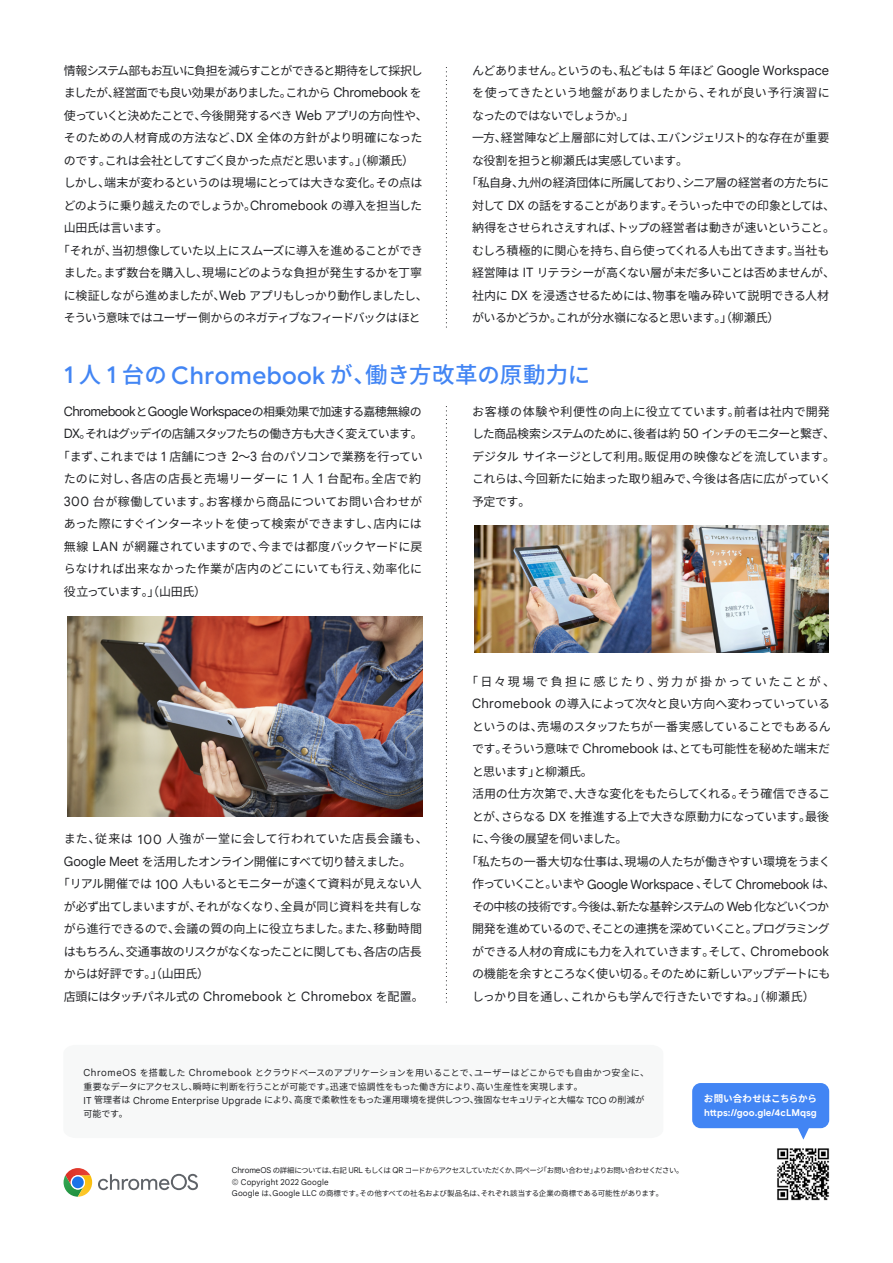
<style>
.page{position:relative;width:893px;height:1263px;background:#fff}
.page>*{position:absolute;margin:0;border:0;box-sizing:border-box;transform-origin:0 0}
.t1{font:500 22.5px "Noto Sans CJ Kjp";letter-spacing:.005em;color:#4285f4}
.t2{font:12.9px "Google Sans Text";letter-spacing:-.025em;color:#202124}
.t3{font:12.9px "Google Sans Text";letter-spacing:.02em;color:#202124}
.t4{font:12px/22.5px "Noto Sans CJ Kjp";letter-spacing:-.04em;color:#202124}
.t5{font:12px "Noto Sans CJ Kjp";letter-spacing:-.06em;color:#202124}
.t6{font:12px "Noto Sans CJ Kjp";letter-spacing:-.07em;color:#202124}
.t7{font:12px "Noto Sans CJ Kjp";letter-spacing:-.02em;color:#202124}
.t8{font:12px "Noto Sans CJ Kjp";letter-spacing:-.075em;color:#202124}
.t9{font:12px "Noto Sans CJ Kjp";letter-spacing:-.09em;color:#202124}
.t10{font:12px "Noto Sans CJ Kjp";letter-spacing:-.065em;color:#202124}
.t11{font:12px "Noto Sans CJ Kjp";letter-spacing:-.08em;color:#202124}
.t12{font:12px "Noto Sans CJ Kjp";letter-spacing:-.005em;color:#202124}
.t13{font:12px "Noto Sans CJ Kjp";color:#202124}
.t14{font:12px "Noto Sans CJ Kjp";letter-spacing:-.015em;color:#202124}
.t15{font:12px "Noto Sans CJ Kjp";letter-spacing:.01em;color:#202124}
.t16{font:12px "Noto Sans CJ Kjp";letter-spacing:.03em;color:#202124}
.t17{font:12px "Noto Sans CJ Kjp";letter-spacing:.02em;color:#202124}
.t18{font:12px "Noto Sans CJ Kjp";letter-spacing:.05em;color:#202124}
.t19{font:12px "Noto Sans CJ Kjp";letter-spacing:.16em;color:#202124}
.t20{font:700 9.6px "Google Sans";letter-spacing:.005em;color:#fff}
.t21{font:700 9.6px "Noto Sans CJ Kjp";letter-spacing:-.015em;color:#fff}
.t22{font:9px/13.8px "Noto Sans CJ Kjp";letter-spacing:-.01em;color:#202124}
.t23{font:8.1px "Google Sans Text";letter-spacing:.02em;color:#202124}
.t24{font:7.5px "Noto Sans CJ Kjp";letter-spacing:-.075em;color:#202124}
.t25{font:7.5px "Noto Sans CJ Kjp";letter-spacing:-.015em;color:#202124}
.s1{font-family:"Google Sans Text";font-size:12.9px}
.s2{font-family:"Google Sans";font-size:24.3px}
.s3{font-family:"Noto Sans CJ Kjp";font-size:12px}
.s4{font-family:"Google Sans Text";font-size:9.75px}
.s5{font-family:"Google Sans Text";font-size:8.1px}
.s6{font-family:"Roboto";font-weight:300;font-size:8.55px}
</style>
<div class="page">
<svg style="left:446px;top:67px;width:1px;height:261px"></svg>
<svg style="left:446px;top:406px;width:1px;height:597px"></svg>
<svg style="left:797px;top:1128px;width:12px;height:11px"></svg>
<div style="left:692px;top:1083px;width:137px;height:45px;background:#4285f4;border-radius:9px"></div>
<img style="left:67px;top:616px;width:356px;height:201px">
<img style="left:777px;top:1148px;width:53px;height:53px">
<img style="left:474px;top:525px;width:354px;height:127px">
<svg style="left:64px;top:1168px;width:28px;height:29px"></svg>
<svg style="left:98px;top:1174px;width:100px;height:16px"></svg>
<p class="t9" style="left:64px;top:63px;width:361px">情報システム部もお互いに負担を減らすことができると期待をして採択し</p>
<p class="t6" style="left:64px;top:86px;width:360px">ましたが、経営面でも良い効果がありました。これから <span class="s1">Chromebook</span> を</p>
<p class="t10" style="left:64px;top:108px;width:366px">使っていくと決めたことで、今後開発するべき <span class="s1">Web</span> アプリの方向性や、</p>
<p class="t12" style="left:64px;top:131px;width:360px">そのための人材育成の方法など、<span class="s1">DX</span> 全体の方針がより明確になった</p>
<p class="t5" style="left:64px;top:153px;width:352px">のです。これは会社としてすごく良かった点だと思います。」（柳瀬氏）</p>
<p class="t4" style="left:64px;top:172px;width:360px">しかし、端末が変わるというのは現場にとっては大きな変化。その点は</p>
<p class="t5" style="left:64px;top:198px;width:360px">どのように乗り越えたのでしょうか。<span class="s1">Chromebook</span> の導入を担当した</p>
<p class="t4" style="left:64px;top:217px;width:106px">山田氏は言います。</p>
<p class="t4" style="left:58px;top:239px;width:367px">「それが、当初想像していた以上にスムーズに導入を進めることができ</p>
<p class="t4" style="left:64px;top:262px;width:360px">ました。まず数台を購入し、現場にどのような負担が発生するかを丁寧</p>
<p class="t8" style="left:64px;top:288px;width:366px">に検証しながら進めましたが、<span class="s1">Web</span> アプリもしっかり動作しましたし、</p>
<p class="t6" style="left:64px;top:311px;width:359px">そういう意味ではユーザー側からのネガティブなフィードバックはほと</p>
<p class="t5" style="left:472px;top:63px;width:359px">んどありません。というのも、私どもは <span class="s1">5</span> 年ほど <span class="s1">Google Workspace</span></p>
<p class="t15" style="left:472px;top:86px;width:359px">を使ってきたという地盤がありましたから、それが良い予行演習に</p>
<p class="t11" style="left:472px;top:108px;width:164px">なったのではないでしょうか。」</p>
<p class="t7" style="left:472px;top:131px;width:359px">一方、経営陣など上層部に対しては、エバンジェリスト的な存在が重要</p>
<p class="t10" style="left:472px;top:153px;width:217px">な役割を担うと柳瀬氏は実感しています。</p>
<p class="t4" style="left:466px;top:172px;width:365px">「私自身、九州の経済団体に所属しており、シニア層の経営者の方たちに</p>
<p class="t11" style="left:472px;top:198px;width:365px">対して <span class="s1">DX</span> の話をすることがあります。そういった中での印象としては、</p>
<p class="t4" style="left:472px;top:217px;width:365px">納得をさせられさえすれば、トップの経営者は動きが速いということ。</p>
<p class="t4" style="left:472px;top:239px;width:359px">むしろ積極的に関心を持ち、自ら使ってくれる人も出てきます。当社も</p>
<p class="t4" style="left:472px;top:262px;width:365px">経営陣は <span class="s1">IT</span> リテラシーが高くない層が未だ多いことは否めませんが、</p>
<p class="t7" style="left:472px;top:288px;width:358px">社内に <span class="s1">DX</span> を浸透させるためには、物事を噛み砕いて説明できる人材</p>
<p class="t5" style="left:472px;top:311px;width:309px">がいるかどうか。これが分水嶺になると思います。」（柳瀬氏）</p>
<h1 class="t1" style="left:64px;top:362px;width:528px"><span class="s2">1</span> 人 <span class="s2">1</span> 台の <span class="s2">Chromebook</span> が、働き方改革の原動力に</h1>
<p class="t4" style="left:472px;top:400px;width:365px">お客様の体験や利便性の向上に役立てています。前者は社内で開発した商品検索システムのために、後者は約 <span class="s1">50</span> インチのモニターと繋ぎ、デジタルサイネージとして利用。販促用の映像などを流しています。これらは、今回新たに始まった取り組みで、今後は各店に広がっていく予定です。</p>
<p class="t2" style="left:64px;top:404px;width:359px">Chromebook<span class="s3">と</span>Google Workspace<span class="s3">の相乗効果で加速する嘉穂無線の</span></p>
<p class="t9" style="left:64px;top:427px;width:361px"><span class="s1">DX</span>。それはグッデイの店舗スタッフたちの働き方も大きく変えています。</p>
<p class="t4" style="left:58px;top:445px;width:366px">「まず、これまでは <span class="s1">1</span> 店舗につき <span class="s1">2</span>～<span class="s1">3</span> 台のパソコンで業務を行ってい</p>
<p class="t16" style="left:64px;top:472px;width:359px">たのに対し、各店の店長と売場リーダーに <span class="s1">1</span> 人 <span class="s1">1</span> 台配布。全店で約</p>
<p class="t13" style="left:64px;top:494px;width:360px"><span class="s1">300</span> 台が稼働しています。お客様から商品についてお問い合わせが</p>
<p class="t14" style="left:64px;top:517px;width:360px">あった際にすぐインターネットを使って検索ができますし、店内には</p>
<p class="t4" style="left:64px;top:535px;width:360px">無線 <span class="s1">LAN</span> が網羅されていますので、今までは都度バックヤードに戻</p>
<p class="t17" style="left:64px;top:562px;width:360px">らなければ出来なかった作業が店内のどこにいても行え、効率化に</p>
<p class="t8" style="left:64px;top:584px;width:144px">役立っています。」（山田氏）</p>
<p class="t18" style="left:64px;top:832px;width:366px">また、従来は <span class="s1">100</span> 人強が一堂に会して行われていた店長会議も、</p>
<p class="t6" style="left:64px;top:854px;width:349px"><span class="s1">Google Meet</span> を活用したオンライン開催にすべて切り替えました。</p>
<p class="t4" style="left:58px;top:873px;width:365px">「リアル開催では <span class="s1">100</span> 人もいるとモニターが遠くて資料が見えない人</p>
<p class="t4" style="left:64px;top:895px;width:360px">が必ず出てしまいますが、それがなくなり、全員が同じ資料を共有しな</p>
<p class="t7" style="left:64px;top:922px;width:360px">がら進行できるので、会議の質の向上に役立ちました。また、移動時間</p>
<p class="t8" style="left:64px;top:944px;width:360px">はもちろん、交通事故のリスクがなくなったことに関しても、各店の店長</p>
<p class="t4" style="left:64px;top:963px;width:147px">からは好評です。」（山田氏）</p>
<p class="t3" style="left:64px;top:989px;width:361px"><span class="s3">店頭にはタッチパネル式の</span> Chromebook <span class="s3">と</span> Chromebox <span class="s3">を配置。</span></p>
<p class="t19" style="left:466px;top:674px;width:371px">「日々現場で負担に感じたり、労力が掛かっていたことが、</p>
<p class="t4" style="left:472px;top:693px;width:360px"><span class="s1">Chromebook</span> の導入によって次々と良い方向へ変わっていっている</p>
<p class="t4" style="left:472px;top:715px;width:360px">というのは、売場のスタッフたちが一番実感していることでもあるん</p>
<p class="t4" style="left:472px;top:738px;width:359px">です。そういう意味で <span class="s1">Chromebook</span> は、とても可能性を秘めた端末だ</p>
<p class="t6" style="left:472px;top:764px;width:122px">と思います」と柳瀬氏。</p>
<p class="t4" style="left:472px;top:783px;width:360px">活用の仕方次第で、大きな変化をもたらしてくれる。そう確信できるこ</p>
<p class="t4" style="left:472px;top:805px;width:359px">とが、さらなる <span class="s1">DX</span> を推進する上で大きな原動力になっています。最後</p>
<p class="t4" style="left:472px;top:828px;width:157px">に、今後の展望を伺いました。</p>
<p class="t4" style="left:466px;top:850px;width:366px">「私たちの一番大切な仕事は、現場の人たちが働きやすい環境をうまく</p>
<p class="t2" style="left:472px;top:876px;width:365px"><span class="s3">作っていくこと。いまや</span> Google Workspace <span class="s3">、そして</span> Chromebook <span class="s3">は、</span></p>
<p class="t4" style="left:472px;top:895px;width:360px">その中核の技術です。今後は、新たな基幹システムの <span class="s1">Web</span> 化などいくつか開発を進めているので、そことの連携を深めていくこと。プログラミングができる人材の育成にも力を入れていきます。そして、<span class="s1">Chromebook</span>の機能を余すところなく使い切る。そのために新しいアップデートにもしっかり目を通し、これからも学んで行きたいですね。」（柳瀬氏）</p>
<p class="t22" style="left:83px;top:1066px;width:567px"><span class="s4">ChromeOS</span> を搭載した <span class="s4">Chromebook</span> とクラウドベースのアプリケーションを用いることで、ユーザーはどこからでも自由かつ安全に、重要なデータにアクセスし、瞬時に判断を行うことが可能です。迅速で協調性をもった働き方により、高い生産性を実現します。<br><span class="s4">IT</span> 管理者は <span class="s4">Chrome Enterprise Upgrade</span> により、高度で柔軟性をもった運用環境を提供しつつ、強固なセキュリティと大幅な <span class="s4">TCO</span> の削減が可能です。</p>
<p class="t24" style="left:232px;top:1166px;width:453px"><span class="s5">ChromeOS</span> の詳細については、右記 <span class="s5">URL</span> もしくは <span class="s5">QR</span> コードからアクセスしていただくか、同ページ「お問い合わせ」よりお問い合わせください。</p>
<p class="t23" style="left:232px;top:1177px;width:98px"><span class="s6">©</span> Copyright 2022 Google</p>
<p class="t25" style="left:232px;top:1189px;width:433px"><span class="s5">Google</span> は、<span class="s5">Google LLC</span> の商標です。その他すべての社名および製品名は、それぞれ該当する企業の商標である可能性があります。</p>
<p class="t21" style="left:704px;top:1093px;width:115px">お問い合わせはこちらから</p>
<p class="t20" style="left:704px;top:1107px;width:114px">https://goo.gle/4cLMqsg</p>
</div>
